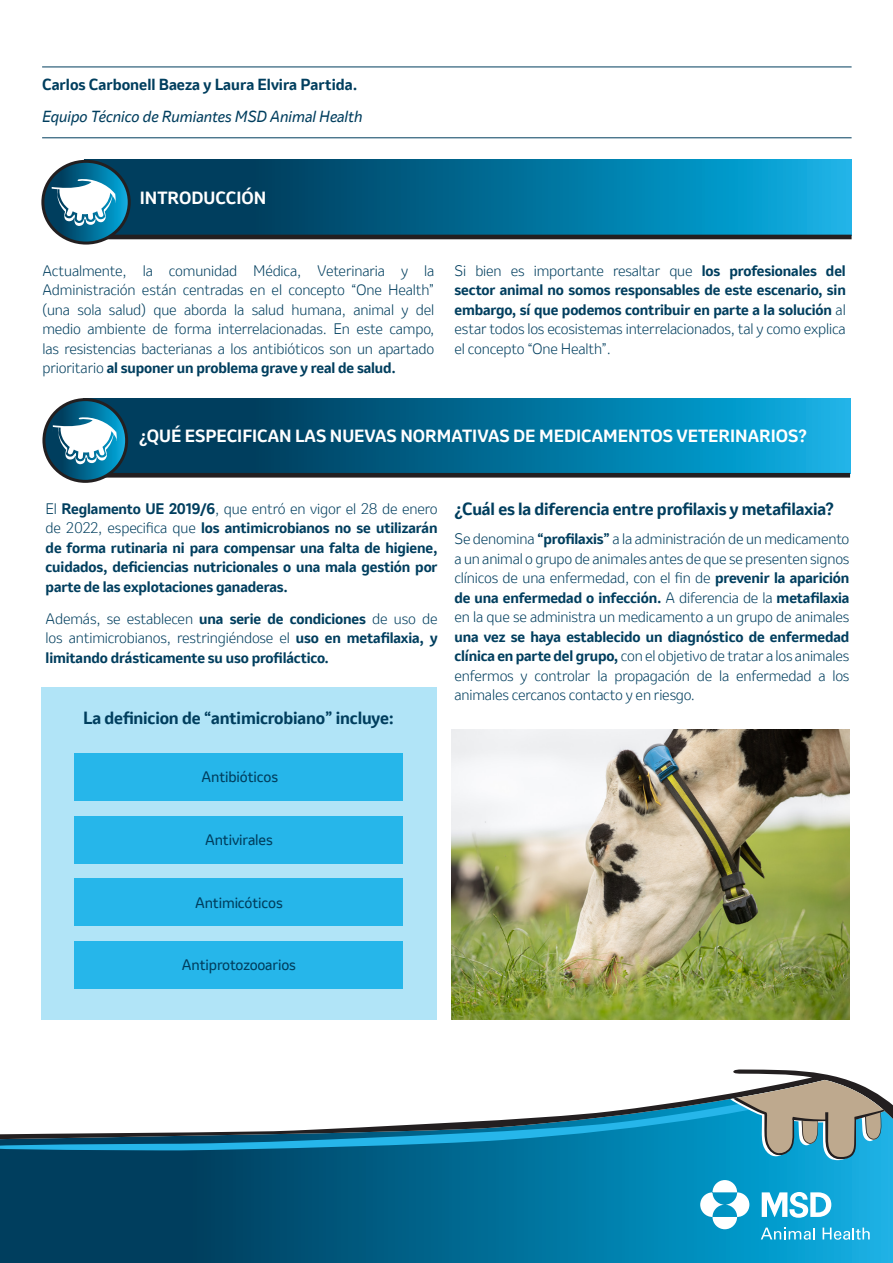
<style>
.page{position:relative;width:893px;height:1263px;background:#fff}
.page>*{position:absolute;margin:0;border:0;box-sizing:border-box;transform-origin:0 0}
.t1{font:700 16.5px "Invention";letter-spacing:-.01em;color:#003e5e}
.t2{font:700 16.5px "Invention";color:#fff}
.t3{font:700 15px "Invention";color:#003e5e}
.t4{font:italic 15px "Invention";color:#003e5e}
.t5{font:300 14.25px/19.5px "Invention";letter-spacing:-.01em;color:#003e5e;text-align:justify}
.t6{font:700 14.25px/19.5px "Invention";letter-spacing:-.01em;color:#003e5e;text-align:justify}
.t7{font:14.25px "Invention";letter-spacing:-.01em;color:#003e5e}
.s1{font-weight:700}
.s2{font-weight:300}
</style>
<div class="page">
<svg style="left:0;top:1139px;width:893px;height:124px;background:#02668e"></svg>
<svg style="left:0;top:1139px;width:730px;height:11px;background:#0d83af"></svg>
<svg style="left:0;top:1069px;width:893px;height:70px"></svg>
<svg style="left:730px;top:1080px;width:158px;height:80px;background:#7c9ea0"></svg>
<svg style="left:700px;top:1180px;width:49px;height:49px"></svg>
<svg style="left:762px;top:1192px;width:69px;height:26px"></svg>
<svg style="left:823px;top:1227px;width:47px;height:13px"></svg>
<svg style="left:761px;top:1227px;width:54px;height:13px"></svg>
<hr style="left:42px;top:67px;width:810px;height:1px;background:#003e5e">
<hr style="left:42px;top:137px;width:810px;height:1px;background:#003e5e">
<svg style="left:93px;top:160px;width:759px;height:75px;background:#026d95"></svg>
<hr style="left:84px;top:235px;width:768px;height:4px;background:#231f20">
<svg style="left:43px;top:161px;width:86px;height:80px"></svg>
<div style="left:41px;top:160px;width:90px;height:85px;border:3px solid #231f20;border-radius:50%"></div>
<div style="left:41px;top:687px;width:395px;height:333px;background:#b1e4f7"></div>
<div style="left:75px;top:753px;width:328px;height:48px;background:#26b6ea"></div>
<div style="left:75px;top:816px;width:328px;height:47px;background:#26b6ea"></div>
<div style="left:75px;top:878px;width:328px;height:48px;background:#26b6ea"></div>
<div style="left:75px;top:941px;width:328px;height:48px;background:#26b6ea"></div>
<svg style="left:92px;top:398px;width:758px;height:75px;background:#026d95"></svg>
<div style="left:87px;top:473px;width:763px;height:5px;background:#231f20"></div>
<svg style="left:46px;top:400px;width:81px;height:81px"></svg>
<div style="left:42px;top:398px;width:86px;height:85px;border:3px solid #231f20;border-radius:50%"></div>
<img style="left:452px;top:729px;width:397px;height:291px">
<p class="t3" style="left:42px;top:74px;width:317px">Carlos Carbonell Baeza y Laura Elvira Partida.</p>
<p class="t4" style="left:42px;top:106px;width:322px">Equipo Técnico de Rumiantes MSD Animal Health</p>
<p class="t2" style="left:140px;top:186px;width:128px">INTRODUCCIÓN</p>
<p class="t5" style="left:42px;top:260px;width:393px">Actualmente, la comunidad Médica, Veterinaria y la Administración están centradas en el concepto “One Health” (una sola salud) que aborda la salud humana, animal y del medio ambiente de forma interrelacionadas. En este campo, las resistencias bacterianas a los antibióticos son un apartado prioritario <span class="s1">al suponer un problema grave y real de salud.</span></p>
<p class="t6" style="left:455px;top:261px;width:393px"><span class="s2">Si bien es importante resaltar que</span> los profesionales del sector animal no somos responsables de este escenario, sin embargo, sí que podemos contribuir en parte a la solución <span class="s2">al estar todos los ecosistemas interrelacionados, tal y como explica el concepto “One Health”.</span></p>
<p class="t2" style="left:139px;top:424px;width:669px">¿QUÉ ESPECIFICAN LAS NUEVAS NORMATIVAS DE MEDICAMENTOS VETERINARIOS?</p>
<p class="t6" style="left:46px;top:499px;width:393px"><span class="s2">El</span> Reglamento UE 2019/6<span class="s2">, que entró en vigor el 28 de enero de 2022, especifica que</span> los antimicrobianos no se utilizarán de forma rutinaria ni para compensar una falta de higiene, cuidados, deficiencias nutricionales o una mala gestión por parte de las explotaciones ganaderas.</p>
<p class="t6" style="left:46px;top:609px;width:393px"><span class="s2">Además, se establecen</span> una serie de condiciones <span class="s2">de uso de los antimicrobianos, restringiéndose el</span> uso en metafilaxia, y limitando drásticamente su uso profiláctico.</p>
<p class="t1" style="left:83px;top:706px;width:312px">La definicion de “antimicrobiano” incluye:</p>
<p class="t7" style="left:202px;top:767px;width:78px">Antibióticos</p>
<p class="t1" style="left:454px;top:497px;width:381px">¿Cuál es la diferencia entre profilaxis y metafilaxia?</p>
<p class="t5" style="left:454px;top:529px;width:396px">Se denomina <span class="s1">“profilaxis”</span> a la administración de un medicamento a un animal o grupo de animales antes de que se presenten signos clínicos de una enfermedad, con el fin de <span class="s1">prevenir la aparición de una enfermedad o infección.</span> A diferencia de la <span class="s1">metafilaxia </span>en la que se administra un medicamento a un grupo de animales <span class="s1">una vez se haya establecido un diagnóstico de enfermedad clínica en parte del grupo,</span> con el objetivo de tratar a los animales enfermos y controlar la propagación de la enfermedad a los animales cercanos contacto y en riesgo.</p>
<p class="t7" style="left:205px;top:830px;width:69px">Antivirales</p>
<p class="t7" style="left:195px;top:892px;width:89px">Antimicóticos</p>
<p class="t7" style="left:182px;top:955px;width:115px">Antiprotozooarios</p>
</div>
